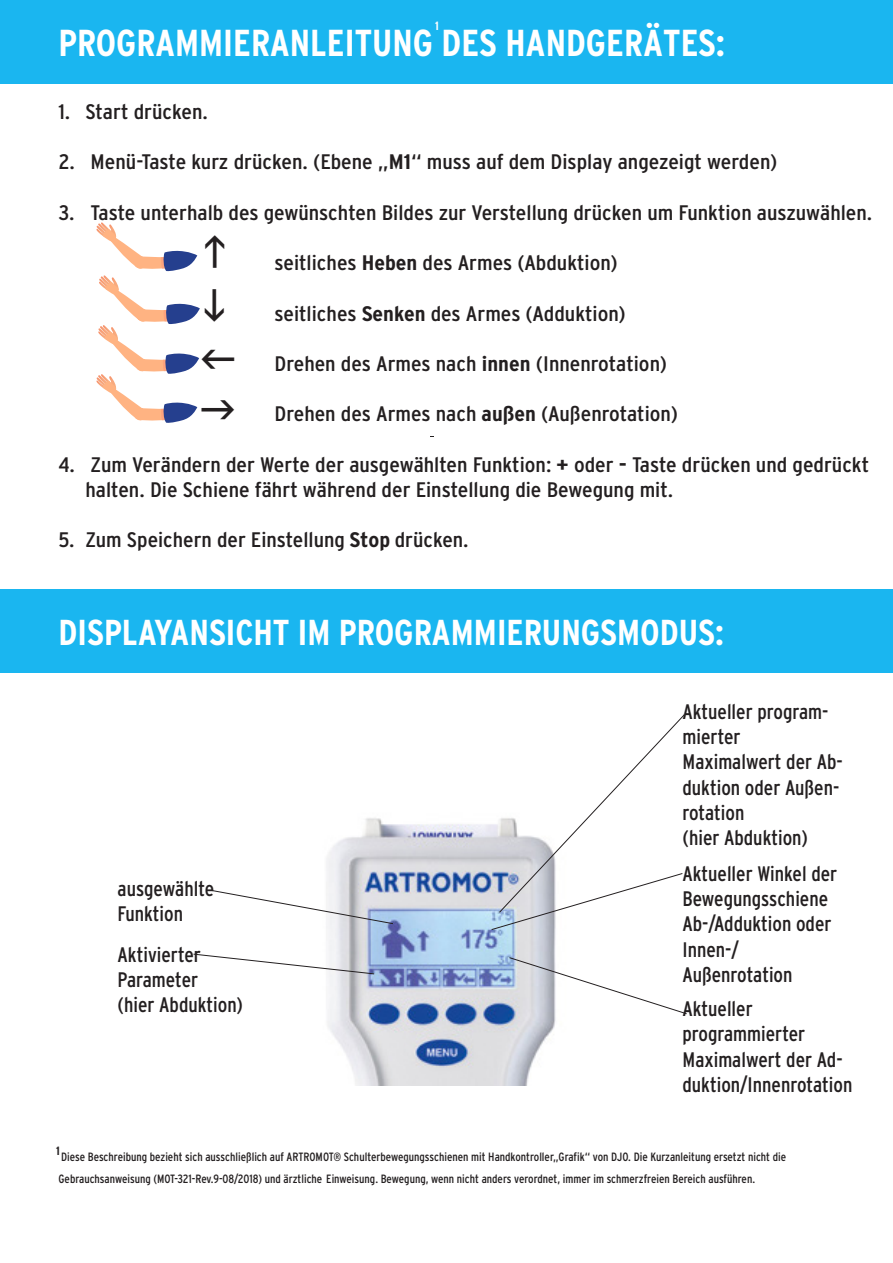
<style>
.page{position:relative;width:893px;height:1263px;background:#fff}
.page>*{position:absolute;margin:0;border:0;box-sizing:border-box;transform-origin:0 0}
.t1{font:700 37.5px "Interstate Condensed";color:#fff}
.t2{font:700 36px "Interstate Condensed";color:#fff}
.t3{font:21px/25.2px "Interstate Condensed";color:#231f20;scale:1.12 1}
.t4{font:21px/25.2px "Interstate Condensed";color:#231f20}
.t5{font:21px "Interstate Condensed";color:#231f20;scale:1.11 1}
.t6{font:12px "Interstate Condensed";color:#231f20}
.t7{font:700 12px "Interstate Condensed";color:#fff}
.t8{font:700 12px "Interstate Condensed";color:#231f20}
.s1{font-weight:700}
</style>
<div class="page">
<div style="left:0;top:0;width:893px;height:84px;background:#1ab6f0"></div>
<div style="left:0;top:590px;width:893px;height:83px;background:#1ab6f0"></div>
<img style="left:326px;top:818px;width:230px;height:268px">
<svg style="left:491px;top:714px;width:194px;height:216px"></svg>
<svg style="left:508px;top:957px;width:179px;height:58px"></svg>
<svg style="left:212px;top:890px;width:182px;height:34px"></svg>
<svg style="left:193px;top:953px;width:182px;height:22px"></svg>
<svg style="left:96px;top:222px;width:104px;height:201px"></svg>
<p class="t7" style="left:435px;top:19px;width:5px">1</p>
<p class="t1" style="left:58px;top:22px;width:668px">PROGRAMMIERANLEITUNG DES HANDGERÄTES:</p>
<p class="t3" style="left:58px;top:99px;width:135px">1. Start drücken.</p>
<p class="t3" style="left:58px;top:149px;width:643px">2. Menü-Taste kurz drücken. (Ebene „<span class="s1">M1</span>“ muss auf dem Display angezeigt werden)</p>
<p class="t3" style="left:58px;top:200px;width:728px">3. Taste unterhalb des gewünschten Bildes zur Verstellung drücken um Funktion auszuwählen.</p>
<p class="t3" style="left:274px;top:250px;width:308px">seitliches <span class="s1">Heben</span> des Armes (Abduktion)</p>
<p class="t3" style="left:274px;top:300px;width:315px">seitliches <span class="s1">Senken</span> des Armes (Adduktion)</p>
<p class="t3" style="left:274px;top:351px;width:352px">Drehen des Armes nach <span class="s1">innen</span> (Innenrotation)</p>
<p class="t3" style="left:274px;top:401px;width:362px">Drehen des Armes nach <span class="s1">außen</span> (Außenrotation)</p>
<p class="t3" style="left:85px;top:452px;width:701px;text-indent:-27px">4. Zum Verändern der Werte der ausgewählten Funktion: <span class="s1">+</span> oder <span class="s1">-</span> Taste drücken und gedrückt halten. Die Schiene fährt während der Einstellung die Bewegung mit.</p>
<p class="t5" style="left:58px;top:528px;width:371px">5. Zum Speichern der Einstellung <span class="s1">Stop</span> drücken.</p>
<p class="t2" style="left:58px;top:613px;width:667px">DISPLAYANSICHT IM PROGRAMMIERUNGSMODUS:</p>
<p class="t4" style="left:118px;top:876px;width:98px">ausgewählte<br>Funktion</p>
<p class="t4" style="left:118px;top:941px;width:85px">Aktivierter<br>Parameter</p>
<p class="t4" style="left:118px;top:992px;width:127px">(hier Abduktion)</p>
<p class="t4" style="left:682px;top:699px;width:147px">Aktueller program&shy;mierter</p>
<p class="t4" style="left:682px;top:749px;width:162px">Maximalwert der Ab&shy;duktion oder Außen&shy;rotation</p>
<p class="t4" style="left:682px;top:825px;width:127px">(hier Abduktion)</p>
<p class="t4" style="left:682px;top:861px;width:156px">Aktueller Winkel der</p>
<p class="t4" style="left:682px;top:886px;width:147px">Bewegungsschiene</p>
<p class="t4" style="left:682px;top:911px;width:151px">Ab-/Adduktion oder<br>Innen-/</p>
<p class="t4" style="left:682px;top:961px;width:112px">Außenrotation</p>
<p class="t4" style="left:682px;top:996px;width:72px">Aktueller</p>
<p class="t4" style="left:682px;top:1021px;width:124px">programmierter</p>
<p class="t4" style="left:682px;top:1046px;width:171px">Maximalwert der Ad&shy;duktion/Innenrotation</p>
<p class="t8" style="left:56px;top:1144px;width:5px">1</p>
<p class="t6" style="left:61px;top:1150px;width:727px">Diese Beschreibung bezieht sich ausschließlich auf ARTROMOT® Schulterbewegungsschienen mit Handkontroller„Grafik“ von DJO. Die Kurzanleitung ersetzt nicht die</p>
<p class="t6" style="left:58px;top:1172px;width:698px">Gebrauchsanweisung (MOT-321-Rev.9-08/2018) und ärztliche Einweisung. Bewegung, wenn nicht anders verordnet, immer im schmerzfreien Bereich ausführen.</p>
</div>
